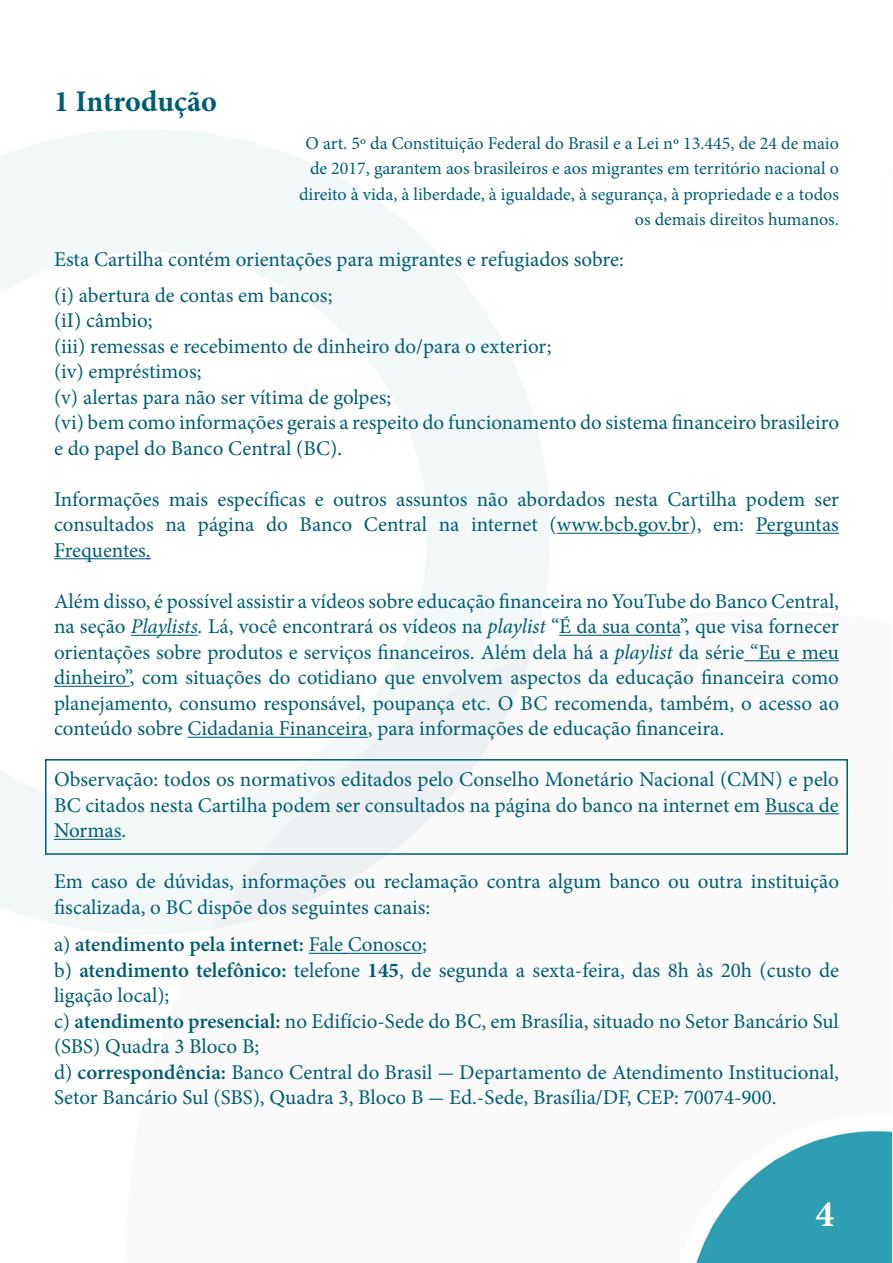
<style>
.page{position:relative;width:893px;height:1263px;background:#fff}
.page>*{position:absolute;margin:0;border:0;box-sizing:border-box;transform-origin:0 0}
.t1{font:700 37.5px "Minion Pro";color:#fff}
.t2{font:700 30px "Minion Pro";letter-spacing:-.005em;color:#005c75}
.t3{font:21px/25.5px "Minion Pro";color:#005c75}
.t4{font:18px/25.5px "Minion Pro";color:#005c75;text-align:right}
.s1{font-style:italic}
.s2{font-weight:600}
.s3{font-weight:700}
</style>
<div class="page">
<img style="left:0;top:130px;width:893px;height:1133px">
<hr style="left:557px;top:533px;width:132px;height:1px;background:#005c75">
<hr style="left:756px;top:533px;width:83px;height:1px;background:#005c75">
<hr style="left:54px;top:558px;width:92px;height:1px;background:#005c75">
<hr style="left:131px;top:635px;width:67px;height:1px;background:#005c75">
<hr style="left:559px;top:635px;width:121px;height:1px;background:#005c75">
<hr style="left:744px;top:660px;width:95px;height:1px;background:#005c75">
<hr style="left:54px;top:686px;width:76px;height:1px;background:#005c75">
<hr style="left:187px;top:737px;width:181px;height:1px;background:#005c75">
<hr style="left:765px;top:813px;width:74px;height:1px;background:#005c75">
<hr style="left:54px;top:839px;width:67px;height:1px;background:#005c75">
<hr style="left:309px;top:953px;width:34px;height:1px;background:#005c75">
<hr style="left:348px;top:953px;width:74px;height:1px;background:#005c75">
<div style="left:45px;top:759px;width:803px;height:96px;border:2px solid #005c75"></div>
<h2 class="t2" style="left:54px;top:80px;width:165px">1 Introdução</h2>
<p class="t4" style="left:299px;top:130px;width:541px">O art. 5º da Constituição Federal do Brasil e a Lei nº 13.445, de 24 de maio de 2017, garantem aos brasileiros e aos migrantes em território nacional o direito à vida, à liberdade, à igualdade, à segurança, à propriedade e a todos os demais direitos humanos.</p>
<p class="t3" style="left:54px;top:241px;width:571px;line-height:36px">Esta Cartilha contém orientações para migrantes e refugiados sobre: (i) abertura de contas em bancos;</p>
<p class="t3" style="left:54px;top:308px;width:786px">(iI) câmbio;<br>(iii) remessas e recebimento de dinheiro do/para o exterior;<br>(iv) empréstimos;<br>(v) alertas para não ser vítima de golpes;<br>(vi) bem como informações gerais a respeito do funcionamento do sistema financeiro brasileiro e do papel do Banco Central (BC).</p>
<p class="t3" style="left:54px;top:486px;width:786px;text-align:justify">Informações mais específicas e outros assuntos não abordados nesta Cartilha podem ser consultados na página do Banco Central na internet (www.bcb.gov.br), em: Perguntas Frequentes.</p>
<p class="t3" style="left:54px;top:588px;width:786px;text-align:justify">Além disso, é possível assistir a vídeos sobre educação financeira no YouTube do Banco Central, na seção <span class="s1">Playlists.</span> Lá, você encontrará os vídeos na <span class="s1">playlist</span> “É da sua conta”, que visa fornecer orientações sobre produtos e serviços financeiros. Além dela há a <span class="s1">playlist</span> da série “Eu e meu dinheiro”, com situações do cotidiano que envolvem aspectos da educação financeira como planejamento, consumo responsável, poupança etc. O BC recomenda, também, o acesso ao conteúdo sobre Cidadania Financeira, para informações de educação financeira.</p>
<p class="t3" style="left:54px;top:767px;width:786px;text-align:justify">Observação: todos os normativos editados pelo Conselho Monetário Nacional (CMN) e pelo BC citados nesta Cartilha podem ser consultados na página do banco na internet em Busca de Normas.</p>
<p class="t3" style="left:54px;top:869px;width:786px">Em caso de dúvidas, informações ou reclamação contra algum banco ou outra instituição fiscalizada, o BC dispõe dos seguintes canais:</p>
<p class="t3" style="left:54px;top:932px;width:786px">a) <span class="s2">atendimento pela internet:</span> Fale Conosco;<br>b) <span class="s2">atendimento telefônico:</span> telefone <span class="s3">145</span>, de segunda a sexta-feira, das 8h às 20h (custo de ligação local);<br>c) <span class="s2">atendimento presencial:</span> no Edifício-Sede do BC, em Brasília, situado no Setor Bancário Sul (SBS) Quadra 3 Bloco B;<br>d) <span class="s2">correspondência:</span> Banco Central do Brasil - Departamento de Atendimento Institucional, Setor Bancário Sul (SBS), Quadra 3, Bloco B - Ed.-Sede, Brasília/DF, CEP: 70074-900.</p>
<h1 class="t1" style="left:815px;top:1188px;width:20px">4</h1>
</div>
